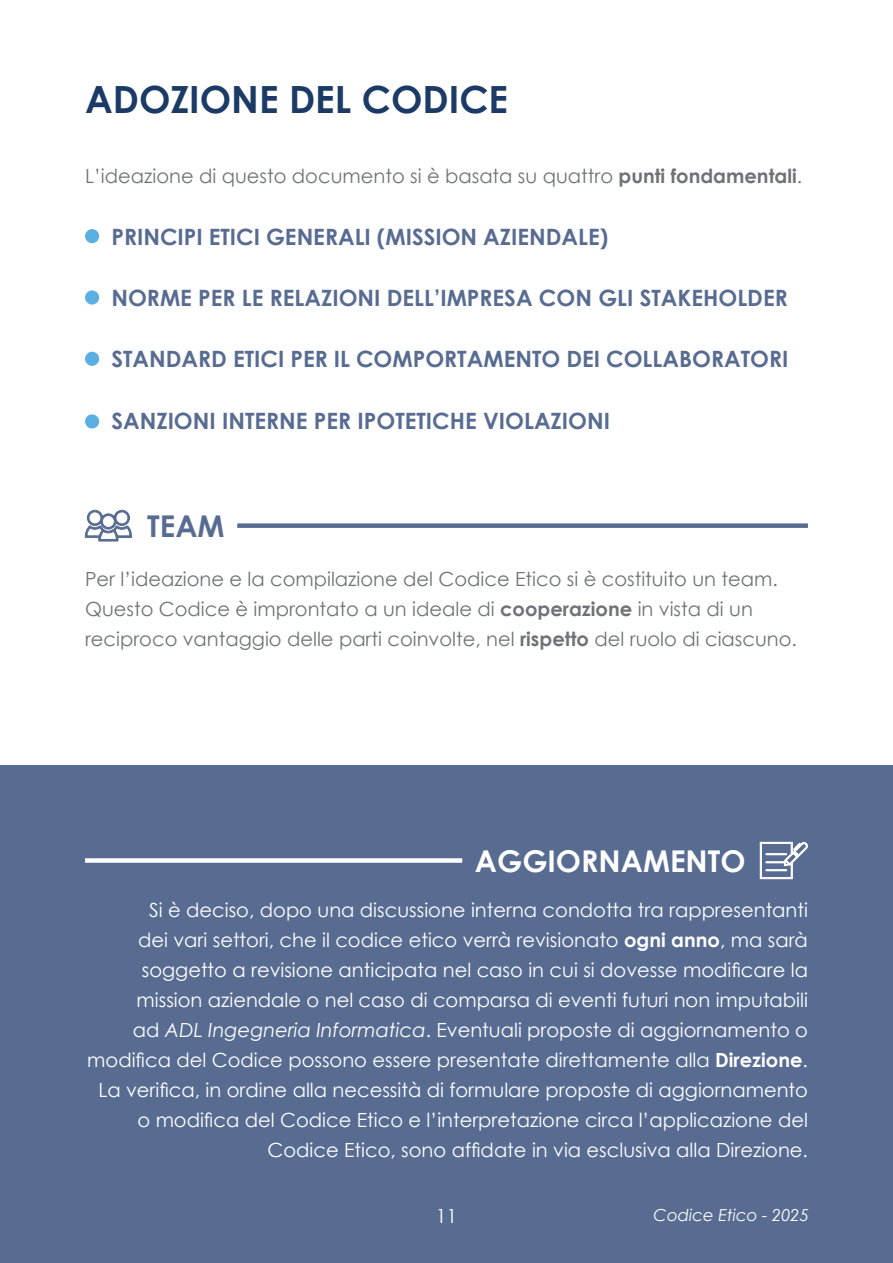
<style>
.page{position:relative;width:893px;height:1263px;background:#fff}
.page>*{position:absolute;margin:0;border:0;box-sizing:border-box;transform-origin:0 0}
.t1{font:700 37.5px "Century Gothic";color:#1b3a66}
.t2{font:700 30px "Century Gothic";color:#fff}
.t3{font:700 30px "Century Gothic";color:#586c92}
.t4{font:700 22.5px "Century Gothic";color:#586c92}
.t5{font:19.5px/30px "Century Gothic";color:#fff;text-align:right}
.t6{font:19.5px/30px "Century Gothic";color:#707279}
.t7{font:italic 16.5px "Century Gothic";color:#fff}
.s1{font-weight:700}
.s2{font-style:italic}
</style>
<div class="page">
<div style="left:0;top:765px;width:893px;height:498px;background:#586c92"></div>
<div style="left:85px;top:858px;width:377px;height:5px;background:#fff"></div>
<svg style="left:759px;top:841px;width:49px;height:38px"></svg>
<div style="left:237px;top:523px;width:571px;height:5px;background:#586c92"></div>
<svg style="left:85px;top:510px;width:47px;height:31px"></svg>
<div style="left:85px;top:414px;width:14px;height:14px;background:#5bafe3;border-radius:50%"></div>
<div style="left:85px;top:352px;width:14px;height:14px;background:#5bafe3;border-radius:50%"></div>
<div style="left:85px;top:290px;width:14px;height:15px;background:#5bafe3;border-radius:50%"></div>
<div style="left:85px;top:229px;width:14px;height:14px;background:#5bafe3;border-radius:50%"></div>
<h1 class="t1" style="left:85px;top:71px;width:424px">ADOZIONE DEL CODICE</h1>
<p class="t6" style="left:85px;top:161px;width:719px">L’ideazione di questo documento si è basata su quattro <span class="s1">punti fondamentali</span>.</p>
<p class="t4" style="left:111px;top:219px;width:498px">PRINCIPI ETICI GENERALI (MISSION AZIENDALE)</p>
<p class="t4" style="left:111px;top:281px;width:678px">NORME PER LE RELAZIONI DELL’IMPRESA CON GLI STAKEHOLDER</p>
<p class="t4" style="left:111px;top:342px;width:678px">STANDARD ETICI PER IL COMPORTAMENTO DEI COLLABORATORI</p>
<p class="t4" style="left:111px;top:403px;width:500px">SANZIONI INTERNE PER IPOTETICHE VIOLAZIONI</p>
<h2 class="t3" style="left:147px;top:503px;width:79px">TEAM</h2>
<p class="t6" style="left:85px;top:564px;width:713px">Per l’ideazione e la compilazione del Codice Etico si è costituito un team.<br>Questo Codice è improntato a un ideale di <span class="s1">cooperazione</span> in vista di un reciproco vantaggio delle parti coinvolte, nel <span class="s1">rispetto</span> del ruolo di ciascuno.</p>
<h2 class="t2" style="left:475px;top:838px;width:272px">AGGIORNAMENTO</h2>
<p class="t5" style="left:87px;top:894px;width:722px">Si è deciso, dopo una discussione interna condotta tra rappresentanti<br>dei vari settori, che il codice etico verrà revisionato <span class="s1">ogni anno</span>, ma sarà soggetto a revisione anticipata nel caso in cui si dovesse modificare la mission aziendale o nel caso di comparsa di eventi futuri non imputabili<br>ad <span class="s2">ADL Ingegneria Informatica</span>. Eventuali proposte di aggiornamento o modifica del Codice possono essere presentate direttamente alla <span class="s1">Direzione</span>.<br>La verifica, in ordine alla necessità di formulare proposte di aggiornamento o modifica del Codice Etico e l’interpretazione circa l’applicazione del Codice Etico, sono affidate in via esclusiva alla Direzione.</p>
<p class="t5" style="left:436px;top:1200px;width:23px">11</p>
<p class="t7" style="left:654px;top:1203px;width:157px">Codice Etico - 2025</p>
</div>
